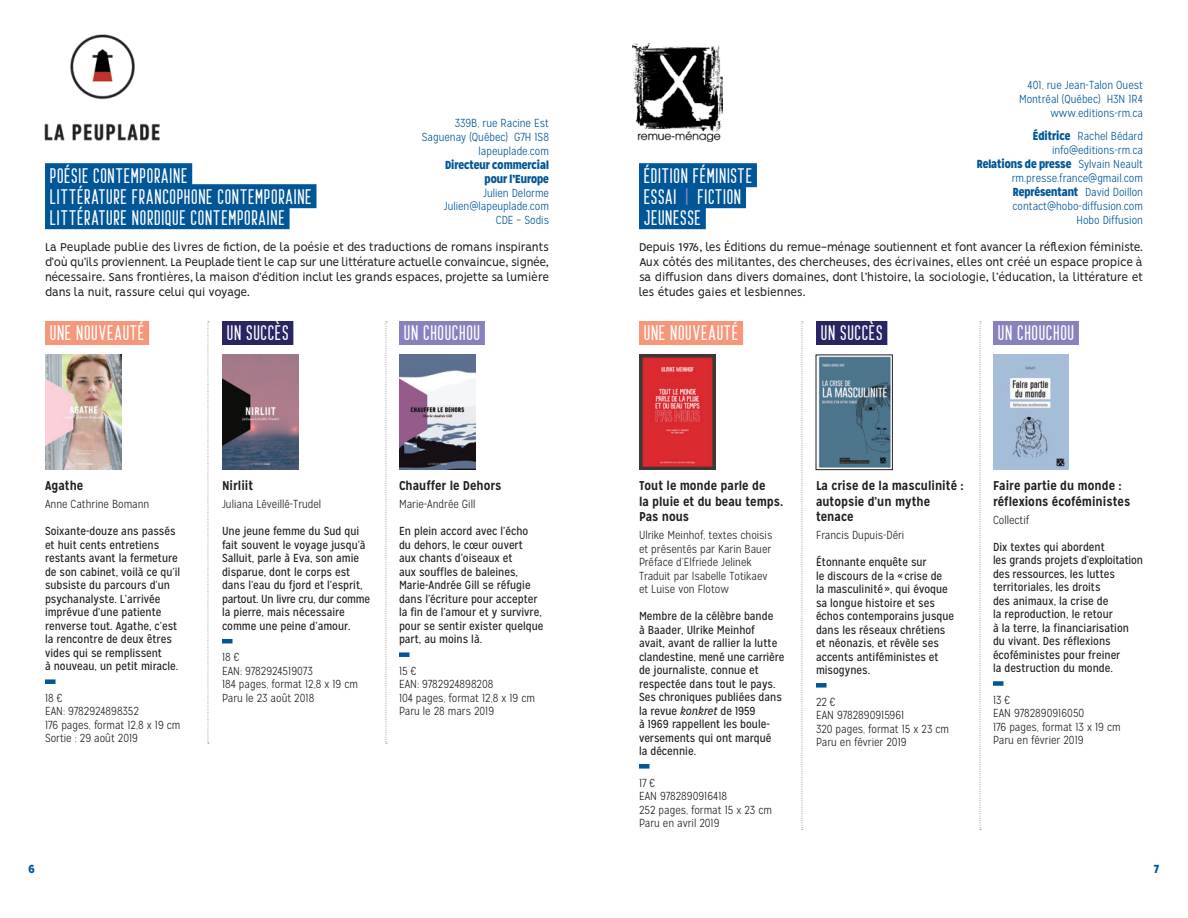
<style>
.page{position:relative;width:1188px;height:918px;background:#fff}
.page>*{position:absolute;margin:0;border:0;box-sizing:border-box;transform-origin:0 0}
.Text_body{font:21px "Prestage";color:#fff}
.t1{font:12.75px/15.3px "Vision";letter-spacing:-.03em;color:#231f20;text-align:justify}
._2__Titre_de_livre{font:700 12.75px/15.3px "Mission Gothic";color:#231f20}
._3__Body_texte{font:11.7px/13.5px "Mission Gothic";color:#231f20}
.t2{font:300 11.7px/13.5px "Mission Gothic";color:#231f20}
._1__Adresse{font:300 11.7px/14px "Mission Gothic";color:#005697;text-align:right}
._1__Adresse-2{font:900 11.7px/14px "Mission Gothic";color:#005697;text-align:right}
.s1{font-weight:900}
.s2{font-weight:300}
.s3{color:#8781bd}
.s4{font-style:italic}
</style>
<div class="page">
<img style="left:44px;top:34px;width:116px;height:107px">
<div style="left:639px;top:764px;width:11px;height:5px;background:#005697"></div>
<div style="left:816px;top:683px;width:10px;height:5px;background:#005697"></div>
<div style="left:993px;top:681px;width:11px;height:5px;background:#005697"></div>
<div style="left:45px;top:679px;width:11px;height:5px;background:#005697"></div>
<hr style="left:222px;top:639px;width:10px;height:4px;background:#005697">
<div style="left:399px;top:652px;width:11px;height:5px;background:#005697"></div>
<div style="left:639px;top:163px;width:118px;height:24px;background:#005697"></div>
<div style="left:639px;top:184px;width:107px;height:24px;background:#005697"></div>
<div style="left:639px;top:205px;width:67px;height:24px;background:#005697"></div>
<div style="left:45px;top:163px;width:147px;height:24px;background:#005697"></div>
<div style="left:45px;top:184px;width:272px;height:24px;background:#005697"></div>
<div style="left:45px;top:205px;width:245px;height:24px;background:#005697"></div>
<div style="left:639px;top:321px;width:104px;height:24px;background:#f6977a"></div>
<div style="left:45px;top:321px;width:104px;height:24px;background:#f6977a"></div>
<div style="left:816px;top:321px;width:71px;height:24px;background:#282562"></div>
<div style="left:222px;top:321px;width:71px;height:24px;background:#282562"></div>
<div style="left:993px;top:321px;width:86px;height:24px;background:#8781bd"></div>
<div style="left:399px;top:321px;width:86px;height:24px;background:#8781bd"></div>
<img style="left:818px;top:357px;width:73px;height:111px">
<div style="left:816px;top:355px;width:77px;height:115px;border:1px solid #231f20"></div>
<img style="left:222px;top:355px;width:76px;height:115px">
<img style="left:993px;top:355px;width:76px;height:115px">
<img style="left:399px;top:355px;width:76px;height:115px">
<img style="left:639px;top:355px;width:77px;height:115px">
<img style="left:45px;top:355px;width:77px;height:115px">
<svg style="left:979px;top:321px;width:2px;height:509px"></svg>
<svg style="left:386px;top:321px;width:1px;height:423px"></svg>
<svg style="left:801px;top:321px;width:2px;height:509px"></svg>
<svg style="left:207px;top:321px;width:2px;height:423px"></svg>
<img style="left:633px;top:43px;width:90px;height:98px">
<p class="_1__Adresse" style="left:1019px;top:78px;width:125px">401, rue Jean-Talon Ouest<br>Montréal (Québec) H3N 1R4</p>
<p class="_1__Adresse" style="left:1050px;top:106px;width:94px">www.editions-rm.ca</p>
<p class="_1__Adresse" style="left:1033px;top:129px;width:112px"><span class="s1">Éditrice</span> Rachel Bédard</p>
<p class="_1__Adresse" style="left:1052px;top:143px;width:92px">info@editions-rm.ca</p>
<p class="_1__Adresse-2" style="left:977px;top:157px;width:168px">Relations de presse <span class="s2">Sylvain Neault</span></p>
<p class="_1__Adresse" style="left:1012px;top:171px;width:133px">rm.presse.france@gmail.com</p>
<p class="_1__Adresse-2" style="left:1013px;top:185px;width:132px">Représentant <span class="s2">David Doillon</span></p>
<p class="_1__Adresse" style="left:1013px;top:199px;width:132px">contact@hobo-diffusion.com</p>
<p class="_1__Adresse" style="left:1077px;top:213px;width:68px">Hobo Diffusion</p>
<p class="_1__Adresse" style="left:422px;top:116px;width:129px">339B, rue Racine Est<br>Saguenay (Québec) G7H 1S8</p>
<p class="_1__Adresse" style="left:479px;top:144px;width:72px">lapeuplade.com</p>
<p class="_1__Adresse-2" style="left:445px;top:158px;width:105px">Directeur commercial pour l’Europe</p>
<p class="_1__Adresse" style="left:483px;top:186px;width:67px">Julien Delorme</p>
<p class="_1__Adresse" style="left:444px;top:200px;width:107px">Julien@lapeuplade.com</p>
<p class="_1__Adresse" style="left:496px;top:214px;width:55px">CDE – Sodis</p>
<p class="Text_body" style="left:50px;top:164px;width:140px">POÉSIE CONTEMPORAINE</p>
<p class="Text_body" style="left:50px;top:185px;width:264px">LITTÉRATURE FRANCOPHONE CONTEMPORAINE</p>
<p class="Text_body" style="left:50px;top:206px;width:237px">LITTÉRATURE NORDIQUE CONTEMPORAINE</p>
<p class="t1" style="left:45px;top:240px;width:506px">La Peuplade publie des livres de fiction, de la poésie et des traductions de romans inspirants d’où qu’ils proviennent. La Peuplade tient le cap sur une littérature actuelle convaincue, signée, nécessaire. Sans frontières, la maison d’édition inclut les grands espaces, projette sa lumière dans la nuit, rassure celui qui voyage.</p>
<p class="Text_body" style="left:50px;top:322px;width:97px">UNE NOUVEAUTÉ</p>
<p class="Text_body" style="left:226px;top:322px;width:64px">UN SUCCÈS</p>
<p class="Text_body" style="left:404px;top:322px;width:78px">UN CHOUCHOU</p>
<p class="Text_body" style="left:644px;top:322px;width:97px">UNE NOUVEAUTÉ</p>
<p class="Text_body" style="left:820px;top:322px;width:64px">UN SUCCÈS</p>
<p class="Text_body" style="left:998px;top:322px;width:78px">UN CHOUCHOU</p>
<p class="Text_body" style="left:644px;top:164px;width:110px">ÉDITION FÉMINISTE</p>
<p class="Text_body" style="left:644px;top:185px;width:100px">ESSAI <span class="s3">|</span> FICTION</p>
<p class="Text_body" style="left:644px;top:206px;width:59px">JEUNESSE</p>
<p class="t1" style="left:639px;top:240px;width:506px">Depuis 1976, les Éditions du remue-ménage soutiennent et font avancer la réflexion féministe.<br>Aux côtés des militantes, des chercheuses, des écrivaines, elles ont créé un espace propice à sa diffusion dans divers domaines, dont l’histoire, la sociologie, l’éducation, la littérature et les études gaies et lesbiennes.</p>
<p class="_2__Titre_de_livre" style="left:45px;top:478px;width:40px">Agathe</p>
<p class="t2" style="left:45px;top:498px;width:106px">Anne Cathrine Bomann</p>
<p class="_3__Body_texte" style="left:45px;top:525px;width:137px">Soixante-douze ans passés et huit cents entretiens restants avant la fermeture de son cabinet, voilà ce qu’il subsiste du parcours d’un psychanalyste. L’arrivée imprévue d’une patiente renverse tout. Agathe, c’est la rencontre de deux êtres vides qui se remplissent<br>à nouveau, un petit miracle.</p>
<p class="t2" style="left:45px;top:691px;width:19px">18 €</p>
<p class="t2" style="left:45px;top:705px;width:95px">EAN: 9782924898352</p>
<p class="t2" style="left:45px;top:718px;width:137px">176 pages, format 12,8 x 19 cm</p>
<p class="t2" style="left:45px;top:732px;width:95px">Sortie : 29 août 2019</p>
<p class="_2__Titre_de_livre" style="left:222px;top:478px;width:33px">Nirliit</p>
<p class="t2" style="left:222px;top:498px;width:101px">Juliana Léveillé-Trudel</p>
<p class="_3__Body_texte" style="left:222px;top:525px;width:150px">Une jeune femme du Sud qui fait souvent le voyage jusqu’à<br>Salluit, parle à Eva, son amie disparue, dont le corps est dans l’eau du fjord et l’esprit, partout. Un livre cru, dur comme la pierre, mais nécessaire comme une peine d’amour.</p>
<p class="t2" style="left:222px;top:651px;width:19px">18 €</p>
<p class="t2" style="left:222px;top:664px;width:92px">EAN: 9782924519073</p>
<p class="t2" style="left:222px;top:678px;width:138px">184 pages, format 12,8 x 19 cm</p>
<p class="t2" style="left:222px;top:691px;width:94px">Paru le 23 août 2018</p>
<p class="_2__Titre_de_livre" style="left:399px;top:478px;width:104px">Chauffer le Dehors</p>
<p class="t2" style="left:399px;top:498px;width:78px">Marie-Andrée Gill</p>
<p class="_3__Body_texte" style="left:399px;top:525px;width:146px">En plein accord avec l’écho<br>du dehors, le cœur ouvert<br>aux chants d’oiseaux et<br>aux souffles de baleines,<br>Marie-Andrée Gill se réfugie dans l’écriture pour accepter la fin de l’amour et y survivre, pour se sentir exister quelque part, au moins là.</p>
<p class="t2" style="left:399px;top:664px;width:19px">15 €</p>
<p class="t2" style="left:399px;top:678px;width:96px">EAN: 9782924898208</p>
<p class="t2" style="left:399px;top:691px;width:138px">104 pages, format 12,8 x 19 cm</p>
<p class="t2" style="left:399px;top:705px;width:97px">Paru le 28 mars 2019</p>
<p class="_2__Titre_de_livre" style="left:639px;top:478px;width:146px">Tout le monde parle de<br>la pluie et du beau temps.<br>Pas nous</p>
<p class="t2" style="left:639px;top:528px;width:135px">Ulrike Meinhof, textes choisis et présentés par Karin Bauer</p>
<p class="t2" style="left:639px;top:555px;width:114px">Préface d’Elfriede Jelinek</p>
<p class="t2" style="left:639px;top:569px;width:130px">Traduit par Isabelle Totikaev et Luise von Flotow</p>
<p class="_3__Body_texte" style="left:639px;top:609px;width:147px">Membre de la célèbre bande<br>à Baader, Ulrike Meinhof<br>avait, avant de rallier la lutte clandestine, mené une carrière de journaliste, connue et respectée dans tout le pays.<br>Ses chroniques publiées dans la revue <span class="s4">konkret</span> de 1959<br>à 1969 rappellent les boule&shy;versements qui ont marqué<br>la décennie.</p>
<p class="t2" style="left:639px;top:776px;width:18px">17 €</p>
<p class="t2" style="left:639px;top:789px;width:90px">EAN 9782890916418</p>
<p class="t2" style="left:639px;top:803px;width:134px">252 pages, format 15 x 23 cm</p>
<p class="t2" style="left:639px;top:816px;width:82px">Paru en avril 2019</p>
<p class="_2__Titre_de_livre" style="left:816px;top:478px;width:149px">La crise de la masculinité : autopsie d’un mythe tenace</p>
<p class="t2" style="left:816px;top:528px;width:90px">Francis Dupuis-Déri</p>
<p class="_3__Body_texte" style="left:816px;top:555px;width:140px">Étonnante enquête sur<br>le discours de la « crise de<br>la masculinité », qui évoque sa longue histoire et ses échos contemporains jusque dans les réseaux chrétiens et néonazis, et révèle ses accents antiféministes et misogynes.</p>
<p class="t2" style="left:816px;top:695px;width:21px">22 €</p>
<p class="t2" style="left:816px;top:708px;width:90px">EAN 9782890915961</p>
<p class="t2" style="left:816px;top:722px;width:135px">320 pages, format 15 x 23 cm</p>
<p class="t2" style="left:816px;top:735px;width:92px">Paru en février 2019</p>
<p class="_2__Titre_de_livre" style="left:993px;top:478px;width:139px">Faire partie du monde : réflexions écoféministes</p>
<p class="t2" style="left:993px;top:513px;width:38px">Collectif</p>
<p class="_3__Body_texte" style="left:993px;top:540px;width:151px">Dix textes qui abordent<br>les grands projets d’exploitation des ressources, les luttes territoriales, les droits<br>des animaux, la crise de<br>la reproduction, le retour<br>à la terre, la financiarisation du vivant. Des réflexions écoféministes pour freiner<br>la destruction du monde.</p>
<p class="t2" style="left:993px;top:693px;width:19px">13 €</p>
<p class="t2" style="left:993px;top:707px;width:93px">EAN 9782890916050</p>
<p class="t2" style="left:993px;top:720px;width:129px">176 pages, format 13 x 19 cm</p>
<p class="t2" style="left:993px;top:734px;width:92px">Paru en février 2019</p>
<p class="_1__Adresse-2" style="left:28px;top:862px;width:8px">6</p>
<p class="_1__Adresse-2" style="left:1154px;top:862px;width:7px">7</p>
</div>
